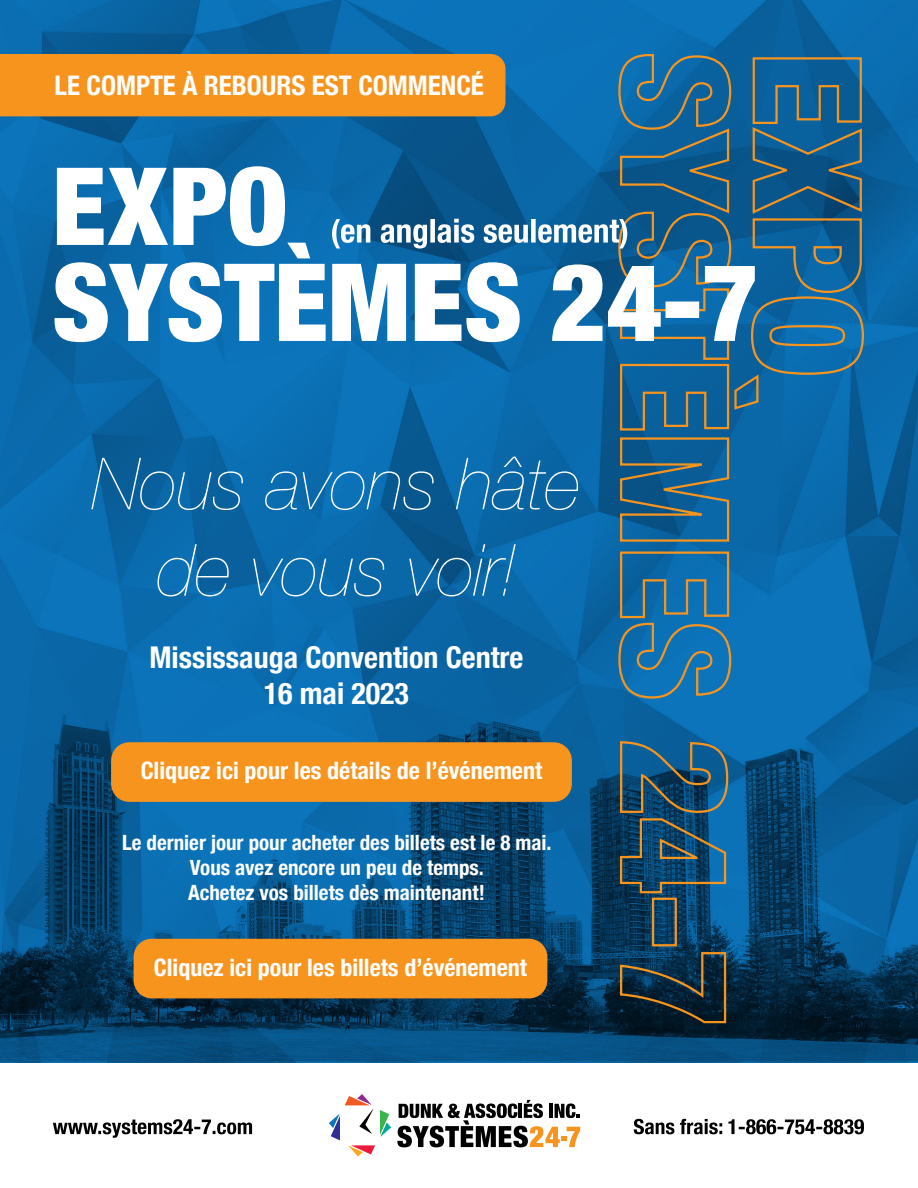
<style>
.page{position:relative;width:918px;height:1188px;background:#fff}
.page>*{position:absolute;margin:0;border:0;box-sizing:border-box;transform-origin:0 0}
.t1{font:italic 200 72px/86.4px "Helvetica Neue";color:#fff;text-align:center}
.t2{font:700 condensed 30px/36px "Helvetica Neue";color:#fff;text-align:center}
.t3{font:700 condensed 27px "Helvetica Neue";color:#fff}
.t4{font:700 condensed 24px "Helvetica Neue";color:#fff}
.t5{font:700 condensed 21px/25.2px "Helvetica Neue";color:#fff;text-align:center}
</style>
<div class="page">
<img style="left:0;top:0;width:918px;height:1063px">
<div style="left:0;top:54px;width:506px;height:62px;background:#f7941e"></div>
<div style="left:111px;top:742px;width:461px;height:60px;background:#f7941e;border-radius:18px"></div>
<div style="left:134px;top:939px;width:413px;height:59px;background:#f7941e;border-radius:18px"></div>
<svg style="left:617px;top:53px;width:248px;height:971px"></svg>
<svg style="left:55px;top:243px;width:700px;height:99px"></svg>
<svg style="left:57px;top:166px;width:228px;height:80px"></svg>
<svg style="left:332px;top:219px;width:295px;height:30px"></svg>
<svg style="left:397px;top:1100px;width:183px;height:47px"></svg>
<svg style="left:329px;top:1094px;width:62px;height:62px"></svg>
<svg style="left:53px;top:1119px;width:199px;height:19px"></svg>
<svg style="left:634px;top:1119px;width:230px;height:15px"></svg>
<p class="t3" style="left:55px;top:63px;width:431px">LE COMPTE À REBOURS EST COMMENCÉ</p>
<h1 class="t1" style="left:92px;top:437px;width:491px">Nous avons hâte de vous voir!</h1>
<h2 class="t2" style="left:149px;top:638px;width:376px">Mississauga Convention Centre<br>16 mai 2023</h2>
<p class="t4" style="left:141px;top:751px;width:403px">Cliquez ici pour les détails de l’événement</p>
<p class="t5" style="left:122px;top:828px;width:431px">Le dernier jour pour acheter des billets est le 8 mai.<br>Vous avez encore un peu de temps.<br>Achetez vos billets dès maintenant!</p>
<p class="t4" style="left:154px;top:947px;width:375px">Cliquez ici pour les billets d’événement</p>
</div>
